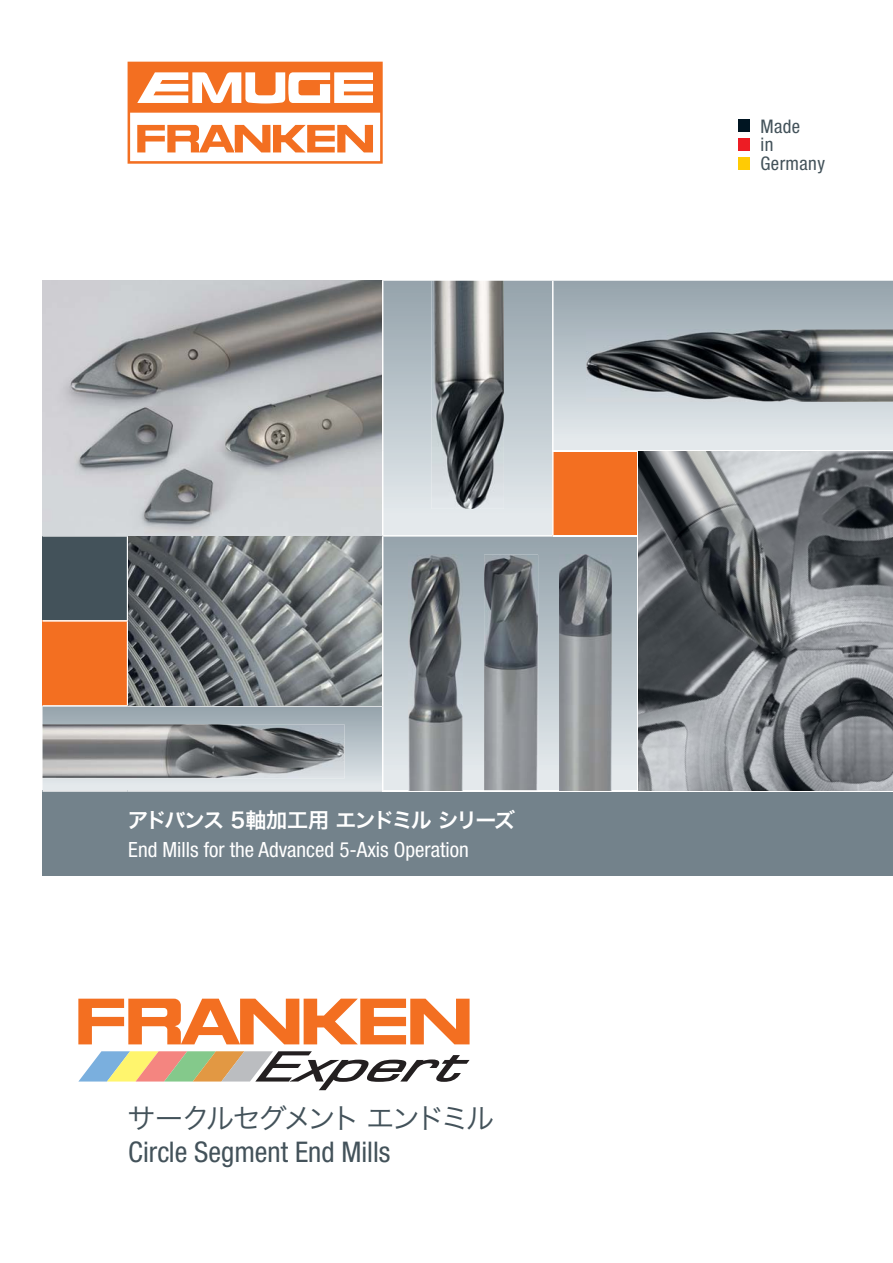
<style>
.page{position:relative;width:893px;height:1263px;background:#fff}
.page>*{position:absolute;margin:0;border:0;box-sizing:border-box;transform-origin:0 0}
.t1{font:condensed 28.5px "Helvetica Neue LT Pro";color:#43525a}
.t2{font:28.5px "Hira Kaku Pro W3 90 msp RKSJ H";letter-spacing:-.12em;color:#43525a}
.t3{font:condensed 21px "Helvetica Neue LT Pro";color:#fff}
.t4{font:21px "Hira Kaku Pro W6 90 msp RKSJ H";letter-spacing:-.095em;color:#fff}
.t5{font:condensed 18.75px/18.8px "Helvetica Neue LT Pro";letter-spacing:.02em;color:#43525a}
</style>
<div class="page">
<div style="left:738px;top:119px;width:12px;height:13px;background:#001522"></div>
<div style="left:738px;top:138px;width:12px;height:13px;background:#ed1c24"></div>
<div style="left:738px;top:157px;width:12px;height:13px;background:#ffcb04"></div>
<svg style="left:78px;top:999px;width:391px;height:45px"></svg>
<svg style="left:78px;top:1051px;width:392px;height:39px"></svg>
<svg style="left:128px;top:62px;width:255px;height:102px"></svg>
<svg style="left:383px;top:281px;width:169px;height:254px;background:#c1cad0"></svg>
<svg style="left:553px;top:281px;width:340px;height:169px;background:#bec8cd"></svg>
<div style="left:553px;top:451px;width:85px;height:85px;background:#f36f21"></div>
<div style="left:43px;top:536px;width:85px;height:85px;background:#43525a"></div>
<svg style="left:383px;top:537px;width:254px;height:253px;background:#bac5cb"></svg>
<div style="left:43px;top:621px;width:85px;height:85px;background:#f36f21"></div>
<svg style="left:43px;top:707px;width:339px;height:83px;background:#bac4ca"></svg>
<div style="left:43px;top:791px;width:850px;height:85px;background:#73828b"></div>
<hr style="left:552px;top:450px;width:86px;height:2px;background:#fff">
<hr style="left:127px;top:537px;width:1px;height:83px;background:#fff">
<hr style="left:43px;top:535px;width:85px;height:2px;background:#fff">
<hr style="left:43px;top:620px;width:85px;height:2px;background:#fff">
<hr style="left:43px;top:705px;width:85px;height:2px;background:#fff">
<hr style="left:553px;top:535px;width:85px;height:2px;background:#fff">
<hr style="left:637px;top:452px;width:1px;height:83px;background:#fff">
<hr style="left:127px;top:622px;width:1px;height:83px;background:#fff">
<hr style="left:43px;top:790px;width:85px;height:2px;background:#fff">
<hr style="left:128px;top:790px;width:255px;height:2px;background:#fff">
<hr style="left:383px;top:790px;width:255px;height:2px;background:#fff">
<hr style="left:638px;top:790px;width:255px;height:2px;background:#fff">
<img style="left:43px;top:281px;width:339px;height:254px">
<img style="left:432px;top:281px;width:72px;height:228px">
<img style="left:587px;top:329px;width:306px;height:73px">
<img style="left:638px;top:452px;width:255px;height:338px">
<img style="left:771px;top:452px;width:122px;height:166px">
<img style="left:638px;top:594px;width:114px;height:196px">
<img style="left:638px;top:691px;width:58px;height:99px">
<img style="left:876px;top:607px;width:17px;height:40px">
<img style="left:128px;top:537px;width:254px;height:168px">
<img style="left:409px;top:555px;width:54px;height:235px">
<img style="left:559px;top:555px;width:53px;height:235px">
<img style="left:484px;top:555px;width:54px;height:235px">
<img style="left:43px;top:724px;width:301px;height:54px">
<p class="t5" style="left:760px;top:118px;width:66px">Made<br>in<br>Germany</p>
<p class="t4" style="left:127px;top:812px;width:389px">アドバンス 5軸加工用 エンドミル シリーズ</p>
<p class="t3" style="left:128px;top:842px;width:342px">End Mills for the Advanced 5-Axis Operation</p>
<h1 class="t2" style="left:127px;top:1108px;width:368px">サークルセグメント エンドミル</h1>
<h1 class="t1" style="left:128px;top:1142px;width:264px">Circle Segment End Mills</h1>
</div>
